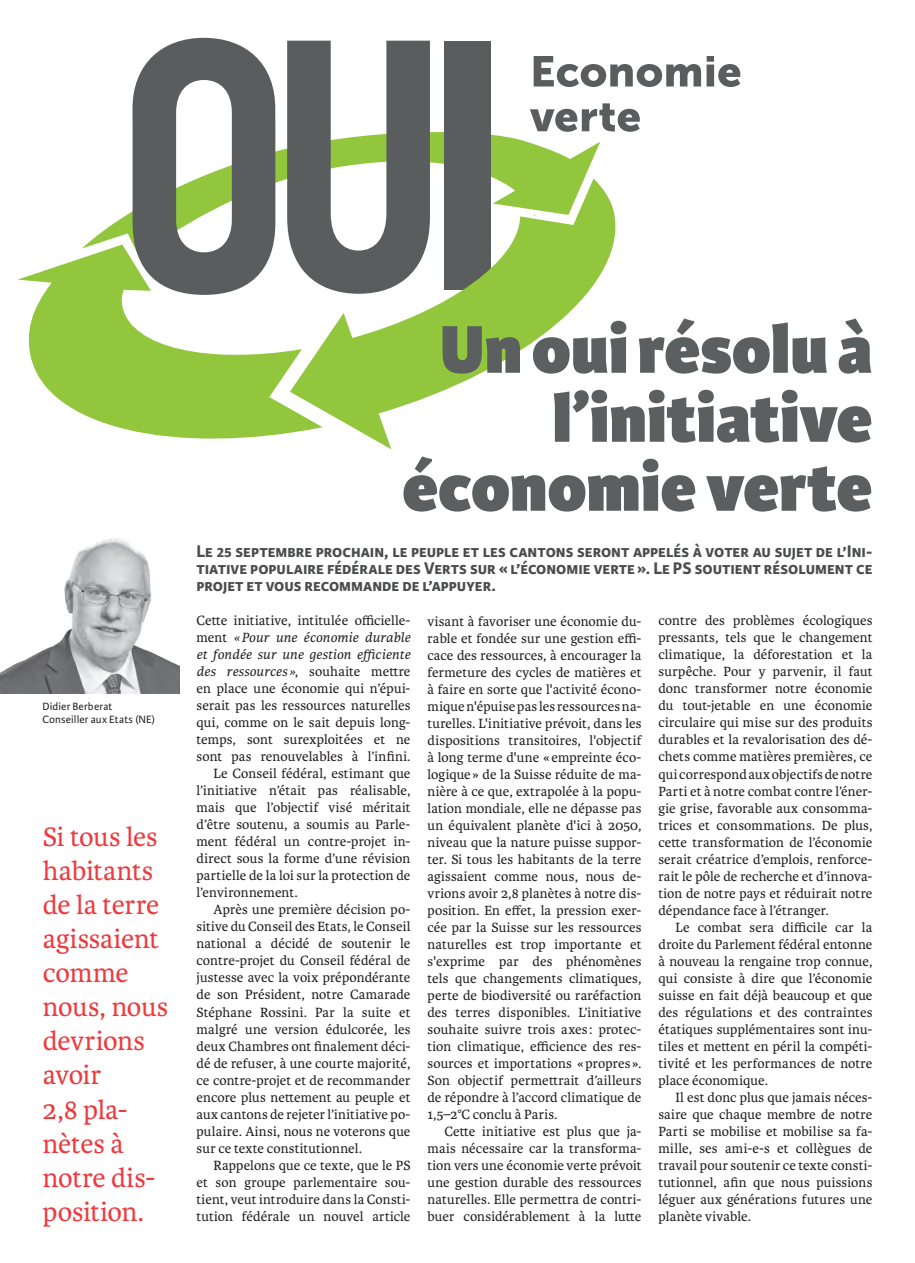
<style>
.page{position:relative;width:915px;height:1263px;background:#fff}
.page>*{position:absolute;margin:0;border:0;box-sizing:border-box;transform-origin:0 0}
.t1{font:800 72px/69px "Karmina Sans";color:#5b5f5f;text-align:right}
.t2{font:28.5px/34px "Karmina";letter-spacing:-.005em;color:#ee3a3e}
.t3{font:700 18px/17px "Karmina Sans";color:#4b4c4d;text-align:justify}
.t4{font:14.25px/17px "Karmina";letter-spacing:.005em;color:#231f20;text-align:justify}
.t5{font:italic 14.25px "Karmina";letter-spacing:.005em;color:#231f20}
.t6{font:11.25px/12.8px "Karmina Sans";letter-spacing:.015em;color:#231f20}
.s1{font-style:normal}
.s2{font-style:italic}
</style>
<div class="page">
<svg style="left:86px;top:128px;width:514px;height:117px"></svg>
<svg style="left:18px;top:245px;width:272px;height:194px;fill:#91c63d"></svg>
<div style="left:444px;top:41px;width:46px;height:249px;background:#595d5d"></div>
<svg style="left:533px;top:56px;width:167px;height:31px"></svg>
<svg style="left:706px;top:56px;width:34px;height:31px"></svg>
<svg style="left:529px;top:103px;width:110px;height:29px"></svg>
<svg style="left:132px;top:38px;width:143px;height:257px"></svg>
<svg style="left:287px;top:41px;width:143px;height:253px"></svg>
<svg style="left:290px;top:179px;width:326px;height:270px"></svg>
<img style="left:0;top:538px;width:179px;height:155px">
<p class="t6" style="left:43px;top:700px;width:114px">Didier Berberat<br>Conseiller aux Etats (NE)</p>
<h2 class="t2" style="left:43px;top:820px;width:127px">Si tous les habitants de la terre agissaient comme nous, nous devrions avoir<br>2,8 pla&shy;nètes à notre dis&shy;position.</h2>
<h1 class="t1" style="left:402px;top:318px;width:471px">Un oui résolu à l’initiative économie verte</h1>
<p class="t3" style="left:196px;top:543px;width:677px">Le 25 septembre prochain, le peuple et les cantons seront appelés à voter au sujet de l’Ini&shy;tiative populaire fédérale des Verts sur «l’économie verte». Le PS soutient résolument ce projet et vous recommande de l’appuyer.</p>
<p class="t4" style="left:196px;top:612px;width:215px">Cette initiative, intitulée officielle-</p>
<p class="t5" style="left:196px;top:630px;width:215px"><span class="s1">ment</span> «Pour une économie durable</p>
<p class="t5" style="left:196px;top:647px;width:215px">et fondée sur une gestion efficiente</p>
<p class="t4" style="left:196px;top:663px;width:215px"><span class="s2">des ressources »</span>, souhaite mettre</p>
<p class="t4" style="left:196px;top:680px;width:215px">en place une économie qui n’épui-</p>
<p class="t4" style="left:196px;top:697px;width:215px">serait pas les ressources naturelles</p>
<p class="t4" style="left:196px;top:714px;width:215px">qui, comme on le sait depuis long-</p>
<p class="t4" style="left:196px;top:731px;width:215px">temps, sont surexploitées et ne</p>
<p class="t4" style="left:196px;top:748px;width:215px">sont pas renouvelables à l’infini.</p>
<p class="t4" style="left:213px;top:765px;width:198px">Le Conseil fédéral, estimant que</p>
<p class="t4" style="left:196px;top:782px;width:215px">l’initiative n’était pas réalisable,</p>
<p class="t4" style="left:196px;top:799px;width:215px">mais que l’objectif visé méritait</p>
<p class="t4" style="left:196px;top:816px;width:215px">d’être soutenu, a soumis au Parle-</p>
<p class="t4" style="left:196px;top:833px;width:215px">ment fédéral un contre-projet in-</p>
<p class="t4" style="left:196px;top:850px;width:215px">direct sous la forme d’une révision</p>
<p class="t4" style="left:196px;top:867px;width:215px">partielle de la loi sur la protection de</p>
<p class="t4" style="left:196px;top:884px;width:103px">l’environnement.</p>
<p class="t4" style="left:213px;top:901px;width:198px">Après une première décision po-</p>
<p class="t4" style="left:196px;top:918px;width:215px">sitive du Conseil des Etats, le Conseil</p>
<p class="t4" style="left:196px;top:935px;width:215px">national a décidé de soutenir le</p>
<p class="t4" style="left:196px;top:952px;width:215px">contre-projet du Conseil fédéral de</p>
<p class="t4" style="left:196px;top:969px;width:215px">justesse avec la voix prépondérante</p>
<p class="t4" style="left:196px;top:986px;width:215px">de son Président, notre Camarade</p>
<p class="t4" style="left:196px;top:1003px;width:215px">Stéphane Rossini. Par la suite et</p>
<p class="t4" style="left:196px;top:1020px;width:215px">malgré une version édulcorée, les</p>
<p class="t4" style="left:196px;top:1038px;width:215px">deux Chambres ont finalement déci-</p>
<p class="t4" style="left:196px;top:1055px;width:215px">dé de refuser, à une courte majorité,</p>
<p class="t4" style="left:196px;top:1072px;width:215px">ce contre-projet et de recommander</p>
<p class="t4" style="left:196px;top:1089px;width:215px">encore plus nettement au peuple et</p>
<p class="t4" style="left:196px;top:1106px;width:215px">aux cantons de rejeter l’initiative po-</p>
<p class="t4" style="left:196px;top:1123px;width:215px">pulaire. Ainsi, nous ne voterons que</p>
<p class="t4" style="left:196px;top:1140px;width:167px">sur ce texte constitutionnel.</p>
<p class="t4" style="left:213px;top:1157px;width:198px">Rappelons que ce texte, que le PS</p>
<p class="t4" style="left:196px;top:1174px;width:215px">et son groupe parlementaire sou-</p>
<p class="t4" style="left:196px;top:1191px;width:215px">tient, veut introduire dans la Consti-</p>
<p class="t4" style="left:196px;top:1208px;width:215px">tution fédérale un nouvel article</p>
<p class="t4" style="left:427px;top:613px;width:215px">visant à favoriser une économie du&shy;rable et fondée sur une gestion effi&shy;cace des ressources, à encourager la fermeture des cycles de matières et à faire en sorte que l'activité écono&shy;mique n'épuise pas les ressources na&shy;turelles. L'initiative prévoit, dans les dispositions transitoires, l'objectif à long terme d'une « empreinte éco&shy;logique » de la Suisse réduite de ma&shy;nière à ce que, extrapolée à la popu&shy;lation mondiale, elle ne dépasse pas un équivalent planète d'ici à 2050, niveau que la nature puisse suppor&shy;ter. Si tous les habitants de la terre agissaient comme nous, nous de&shy;vrions avoir 2,8 planètes à notre dis&shy;position. En effet, la pression exer&shy;cée par la Suisse sur les ressources naturelles est trop importante et s'exprime par des phénomènes tels que changements climatiques, perte de biodiversité ou raréfaction des terres disponibles. L’initiative souhaite suivre trois axes : protec&shy;tion climatique, efficience des res&shy;sources et importations «propres ».<br>Son objectif permettrait d’ailleurs de répondre à l’accord climatique de 1,5–2°C conclu à Paris.</p>
<p class="t4" style="left:427px;top:1123px;width:215px;text-indent:17px">Cette initiative est plus que ja&shy;mais nécessaire car la transforma&shy;tion vers une économie verte prévoit une gestion durable des ressources naturelles. Elle permettra de contri&shy;buer considérablement à la lutte</p>
<p class="t4" style="left:658px;top:612px;width:215px">contre des problèmes écologiques pressants, tels que le changement climatique, la déforestation et la surpêche. Pour y parvenir, il faut donc transformer notre économie du tout-jetable en une économie circulaire qui mise sur des produits durables et la revalorisation des dé&shy;chets comme matières premières, ce qui correspond aux objectifs de notre Parti et à notre combat contre l’éner&shy;gie grise, favorable aux consomma&shy;trices et consommations. De plus, cette transformation de l’économie serait créatrice d’emplois, renforce&shy;rait le pôle de recherche et d’innova&shy;tion de notre pays et réduirait notre dépendance face à l’étranger.</p>
<p class="t4" style="left:658px;top:919px;width:215px;text-indent:17px">Le combat sera difficile car la droite du Parlement fédéral entonne à nouveau la rengaine trop connue, qui consiste à dire que l’économie suisse en fait déjà beaucoup et que des régulations et des contraintes étatiques supplémentaires sont inu&shy;tiles et mettent en péril la compéti&shy;tivité et les performances de notre place économique.</p>
<p class="t4" style="left:658px;top:1089px;width:215px;text-indent:17px">Il est donc plus que jamais néces&shy;saire que chaque membre de notre Parti se mobilise et mobilise sa fa&shy;mille, ses ami-e-s et collègues de travail pour soutenir ce texte consti&shy;tutionnel, afin que nous puissions léguer aux générations futures une planète vivable.</p>
</div>
